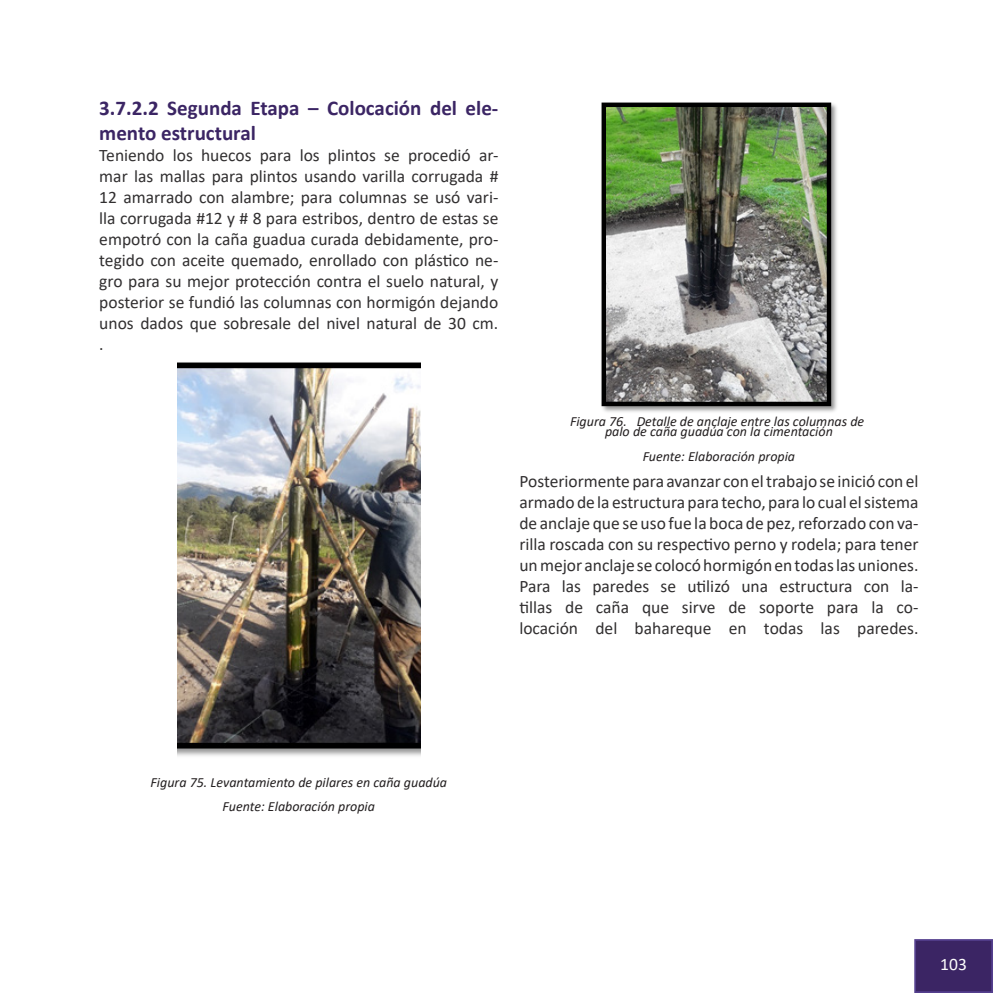
<style>
.page{position:relative;width:993px;height:993px;background:#fff}
.page>*{position:absolute;margin:0;border:0;box-sizing:border-box;transform-origin:0 0}
.Estilo_de_párrafo_2{font:700 21px/25.2px "Calibri";color:#3b2564}
.Estilo_de_párrafo_2-2{font:17.5px/21px "Calibri";color:#312f30;text-align:justify}
.t1{font:17.5px "Calibri";color:#fcfcfc}
.No_Spacing{font:italic 14px/10.5px "Calibri";color:#231f20;text-align:center}
</style>
<div class="page">
<div style="left:913px;top:938px;width:79px;height:54px;background:#3b2564;border:2px solid #543f8d"></div>
<img style="left:177px;top:362px;width:243px;height:394px">
<img style="left:601px;top:102px;width:236px;height:310px">
<p class="Estilo_de_párrafo_2" style="left:99px;top:95px;width:400px">3.7.2.2 Segunda Etapa – Colocación del ele&shy;mento estructural</p>
<p class="Estilo_de_párrafo_2-2" style="left:99px;top:144px;width:400px">Teniendo los huecos para los plintos se procedió ar&shy;mar las mallas para plintos usando varilla corrugada # 12 amarrado con alambre; para columnas se usó vari&shy;lla corrugada #12 y # 8 para estribos, dentro de estas se empotró con la caña guadua curada debidamente, pro&shy;tegido con aceite quemado, enrollado con plástico ne&shy;gro para su mejor protección contra el suelo natural, y posterior se fundió las columnas con hormigón dejando unos dados que sobresale del nivel natural de 30 cm.</p>
<p class="Estilo_de_párrafo_2-2" style="left:99px;top:333px;width:6px">.</p>
<p class="No_Spacing" style="left:570px;top:415px;width:296px">Figura 76. Detalle de anclaje entre las columnas de palo de caña guadúa con la cimentación</p>
<p class="No_Spacing" style="left:642px;top:450px;width:154px">Fuente: Elaboración propia</p>
<p class="Estilo_de_párrafo_2-2" style="left:519px;top:470px;width:400px">Posteriormente para avanzar con el trabajo se inició con el armado de la estructura para techo, para lo cual el sistema de anclaje que se uso fue la boca de pez, reforzado con va&shy;rilla roscada con su respectivo perno y rodela; para tener un mejor anclaje se colocó hormigón en todas las uniones.</p>
<p class="Estilo_de_párrafo_2-2" style="left:519px;top:575px;width:400px">Para las paredes se utilizó una estructura con la&shy;tillas de caña que sirve de soporte para la co&shy;locación del bahareque en todas las paredes.</p>
<p class="No_Spacing" style="left:150px;top:776px;width:298px">Figura 75. Levantamiento de pilares en caña guadúa</p>
<p class="No_Spacing" style="left:222px;top:800px;width:154px">Fuente: Elaboración propia</p>
<p class="t1" style="left:940px;top:951px;width:28px">103</p>
</div>
